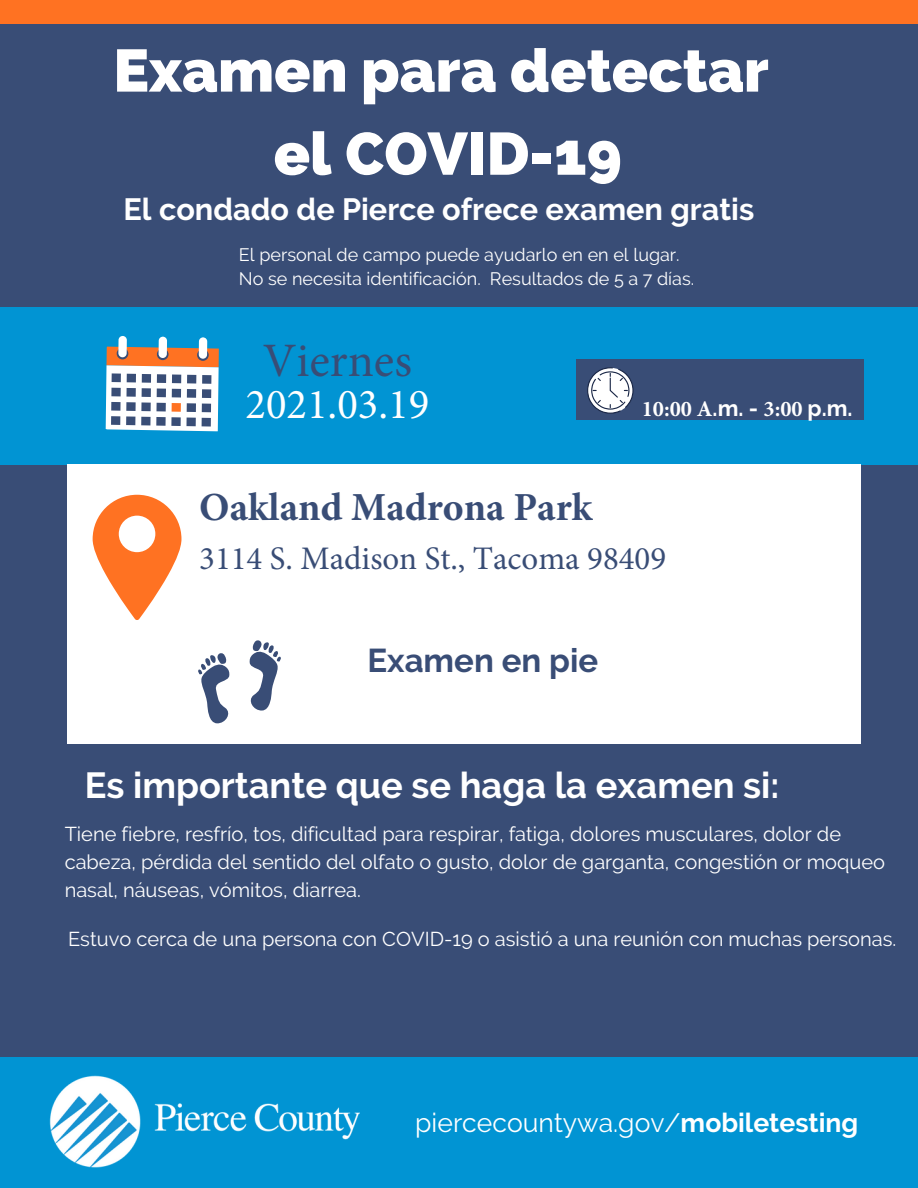
<style>
.page{position:relative;width:918px;height:1188px;background:#394d76}
.page>*{position:absolute;margin:0;border:0;box-sizing:border-box;transform-origin:0 0}
.t1{font:800 59.7px/83.1px "Raleway";color:#fff;text-align:center}
.t2{font:48px "Minion Pro";color:#394d76}
.t3{font:42.75px "Minion Pro";color:#fff}
.t4{font:700 39.75px "Minion Pro";color:#394d76}
.t5{font:700 36.15px "Raleway";color:#fff}
.t6{font:32.85px "Minion Pro";color:#394d76}
.t7{font:700 32.85px "Raleway";color:#394d76}
.t8{font:700 30.6px "Raleway";color:#fff}
.t9{font:26.55px "Raleway";color:#fff}
.t10{font:700 22.35px "Minion Pro";color:#fff}
.t11{font:20.1px/27.9px "Raleway";color:#fff}
.t12{font:18px/24.8px "Raleway";color:#fff}
.s1{font-family:"Raleway"}
.s2{font-weight:700}
</style>
<div class="page">
<div style="left:0;top:307px;width:918px;height:157px;background:#0194d3"></div>
<svg style="left:105px;top:336px;width:114px;height:96px"></svg>
<div style="left:112px;top:373px;width:9px;height:9px;background:#394d76"></div>
<div style="left:127px;top:374px;width:9px;height:8px;background:#394d76"></div>
<div style="left:142px;top:374px;width:9px;height:9px;background:#394d76"></div>
<div style="left:157px;top:374px;width:9px;height:9px;background:#394d76"></div>
<div style="left:172px;top:375px;width:9px;height:8px;background:#394d76"></div>
<div style="left:187px;top:375px;width:9px;height:9px;background:#394d76"></div>
<div style="left:202px;top:375px;width:9px;height:9px;background:#394d76"></div>
<div style="left:111px;top:388px;width:10px;height:8px;background:#394d76"></div>
<div style="left:126px;top:388px;width:10px;height:9px;background:#394d76"></div>
<div style="left:142px;top:388px;width:9px;height:9px;background:#394d76"></div>
<div style="left:157px;top:388px;width:9px;height:9px;background:#394d76"></div>
<div style="left:172px;top:389px;width:9px;height:9px;background:#394d76"></div>
<div style="left:187px;top:389px;width:9px;height:9px;background:#394d76"></div>
<div style="left:202px;top:389px;width:9px;height:9px;background:#394d76"></div>
<div style="left:111px;top:402px;width:10px;height:9px;background:#394d76"></div>
<div style="left:126px;top:402px;width:10px;height:9px;background:#394d76"></div>
<div style="left:141px;top:402px;width:10px;height:9px;background:#394d76"></div>
<div style="left:156px;top:403px;width:10px;height:8px;background:#394d76"></div>
<div style="left:172px;top:403px;width:9px;height:9px;background:#ff7222"></div>
<div style="left:187px;top:403px;width:9px;height:9px;background:#394d76"></div>
<div style="left:202px;top:404px;width:9px;height:8px;background:#394d76"></div>
<div style="left:111px;top:416px;width:9px;height:9px;background:#394d76"></div>
<div style="left:126px;top:416px;width:9px;height:9px;background:#394d76"></div>
<div style="left:141px;top:417px;width:10px;height:8px;background:#394d76"></div>
<div style="left:156px;top:417px;width:10px;height:9px;background:#394d76"></div>
<div style="left:171px;top:417px;width:10px;height:9px;background:#394d76"></div>
<div style="left:186px;top:418px;width:10px;height:8px;background:#394d76"></div>
<div style="left:202px;top:418px;width:9px;height:9px;background:#394d76"></div>
<svg style="left:117px;top:348px;width:11px;height:11px"></svg>
<div style="left:118px;top:336px;width:9px;height:21px;background:#fff;border-radius:4px"></div>
<svg style="left:157px;top:348px;width:12px;height:12px"></svg>
<div style="left:159px;top:337px;width:8px;height:21px;background:#fff;border-radius:4px"></div>
<svg style="left:197px;top:349px;width:12px;height:12px"></svg>
<div style="left:199px;top:337px;width:8px;height:22px;background:#fff;border-radius:4px"></div>
<div style="left:0;top:0;width:918px;height:24px;background:#ff7222"></div>
<div style="left:576px;top:359px;width:288px;height:61px;background:#394d76"></div>
<svg style="left:587px;top:367px;width:46px;height:46px"></svg>
<div style="left:0;top:1057px;width:918px;height:131px;background:#0194d3"></div>
<img style="left:50px;top:1076px;width:309px;height:91px">
<div style="left:67px;top:464px;width:793px;height:280px;background:#fff"></div>
<svg style="left:93px;top:495px;width:88px;height:125px"></svg>
<div style="left:119px;top:516px;width:36px;height:36px;background:#fff;border-radius:50%"></div>
<svg style="left:249px;top:640px;width:32px;height:71px"></svg>
<svg style="left:198px;top:653px;width:32px;height:71px"></svg>
<h1 class="t1" style="left:113px;top:29px;width:657px">Examen para detectar el COVID-19</h1>
<h3 class="t8" style="left:124px;top:191px;width:632px">El condado de Pierce ofrece examen gratis</h3>
<p class="t12" style="left:239px;top:242px;width:457px">El personal de campo puede ayudarlo en en el lugar.<br>No se necesita identificación. Resultados de 5 a 7 días.</p>
<h2 class="t2" style="left:263px;top:329px;width:151px">Viernes</h2>
<h3 class="t3" style="left:246px;top:375px;width:185px">2021.03.19</h3>
<p class="t10" style="left:642px;top:393px;width:212px">10:00 A<span class="s1">.m. -</span> 3:00 <span class="s1">p.m.</span></p>
<h3 class="t4" style="left:199px;top:479px;width:395px">Oakland Madrona Park</h3>
<h3 class="t6" style="left:199px;top:536px;width:469px">3114 S. Madison St., Tacoma 98409</h3>
<h3 class="t7" style="left:367px;top:641px;width:232px">Examen en pie</h3>
<h3 class="t5" style="left:85px;top:764px;width:696px">Es importante que se haga la examen si:</h3>
<p class="t11" style="left:65px;top:820px;width:822px">Tiene fiebre, resfrío, tos, dificultad para respirar, fatiga, dolores musculares, dolor de cabeza, pérdida del sentido del olfato o gusto, dolor de garganta, congestión or moqueo nasal, náuseas, vómitos, diarrea.</p>
<p class="t11" style="left:68px;top:925px;width:830px">Estuvo cerca de una persona con COVID-19 o asistió a una reunión con muchas personas.</p>
<h3 class="t9" style="left:415px;top:1107px;width:445px">piercecountywa.gov/<span class="s2">mobiletesting</span></h3>
</div>
